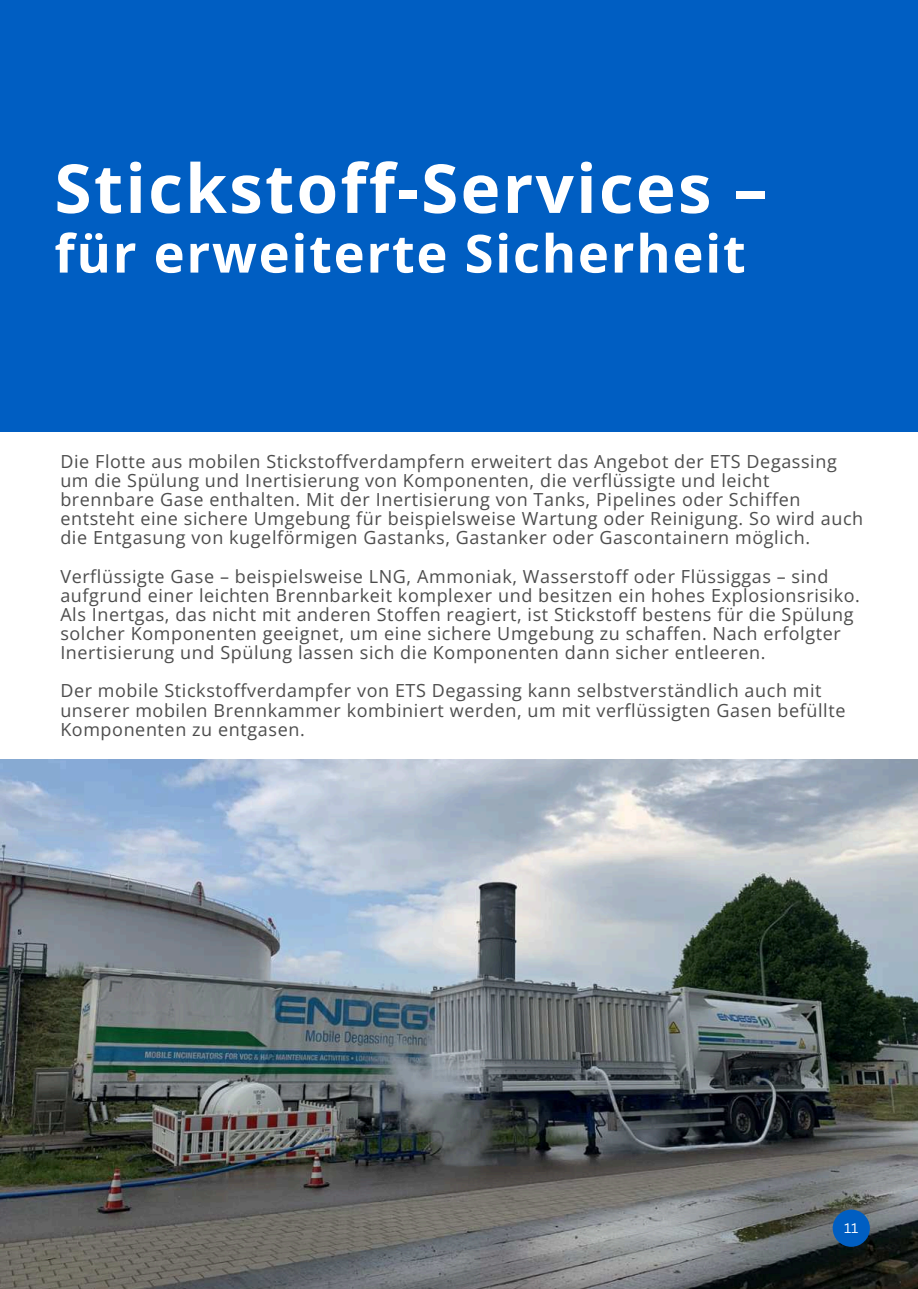
<style>
.page{position:relative;width:918px;height:1289px;background:#fff}
.page>*{position:absolute;margin:0;border:0;box-sizing:border-box;transform-origin:0 0}
.t1{font:700 67.5px "Open Sans";letter-spacing:.035em;color:#fff}
.t2{font:700 52.5px "Open Sans";letter-spacing:.035em;color:#fff}
.t3{font:18px/19.2px "Open Sans";letter-spacing:.035em;color:#4d4d4d}
.t4{font:13.5px "Canva Sans";color:#fff}
</style>
<div class="page">
<div style="left:0;top:0;width:918px;height:432px;background:#005ec2"></div>
<img style="left:0;top:759px;width:918px;height:529px">
<div style="left:833px;top:1209px;width:37px;height:37px;background:#005ec2;border-radius:50%"></div>
<h1 class="t1" style="left:54px;top:141px;width:714px">Stickstoff-Services –</h1>
<h2 class="t2" style="left:54px;top:216px;width:693px">für erweiterte Sicherheit</h2>
<p class="t3" style="left:60px;top:451px;width:804px">Die Flotte aus mobilen Stickstoffverdampfern erweitert das Angebot der ETS Degassing um die Spülung und Inertisierung von Komponenten, die verflüssigte und leicht brennbare Gase enthalten. Mit der Inertisierung von Tanks, Pipelines oder Schiffen entsteht eine sichere Umgebung für beispielsweise Wartung oder Reinigung. So wird auch die Entgasung von kugelförmigen Gastanks, Gastanker oder Gascontainern möglich.</p>
<p class="t3" style="left:60px;top:566px;width:801px">Verflüssigte Gase – beispielsweise LNG, Ammoniak, Wasserstoff oder Flüssiggas – sind aufgrund einer leichten Brennbarkeit komplexer und besitzen ein hohes Explosionsrisiko.<br>Als Inertgas, das nicht mit anderen Stoffen reagiert, ist Stickstoff bestens für die Spülung solcher Komponenten geeignet, um eine sichere Umgebung zu schaffen. Nach erfolgter Inertisierung und Spülung lassen sich die Komponenten dann sicher entleeren.</p>
<p class="t3" style="left:60px;top:680px;width:787px">Der mobile Stickstoffverdampfer von ETS Degassing kann selbstverständlich auch mit unserer mobilen Brennkammer kombiniert werden, um mit verflüssigten Gasen befüllte<br>Komponenten zu entgasen.</p>
<p class="t4" style="left:844px;top:1220px;width:16px">11</p>
</div>
